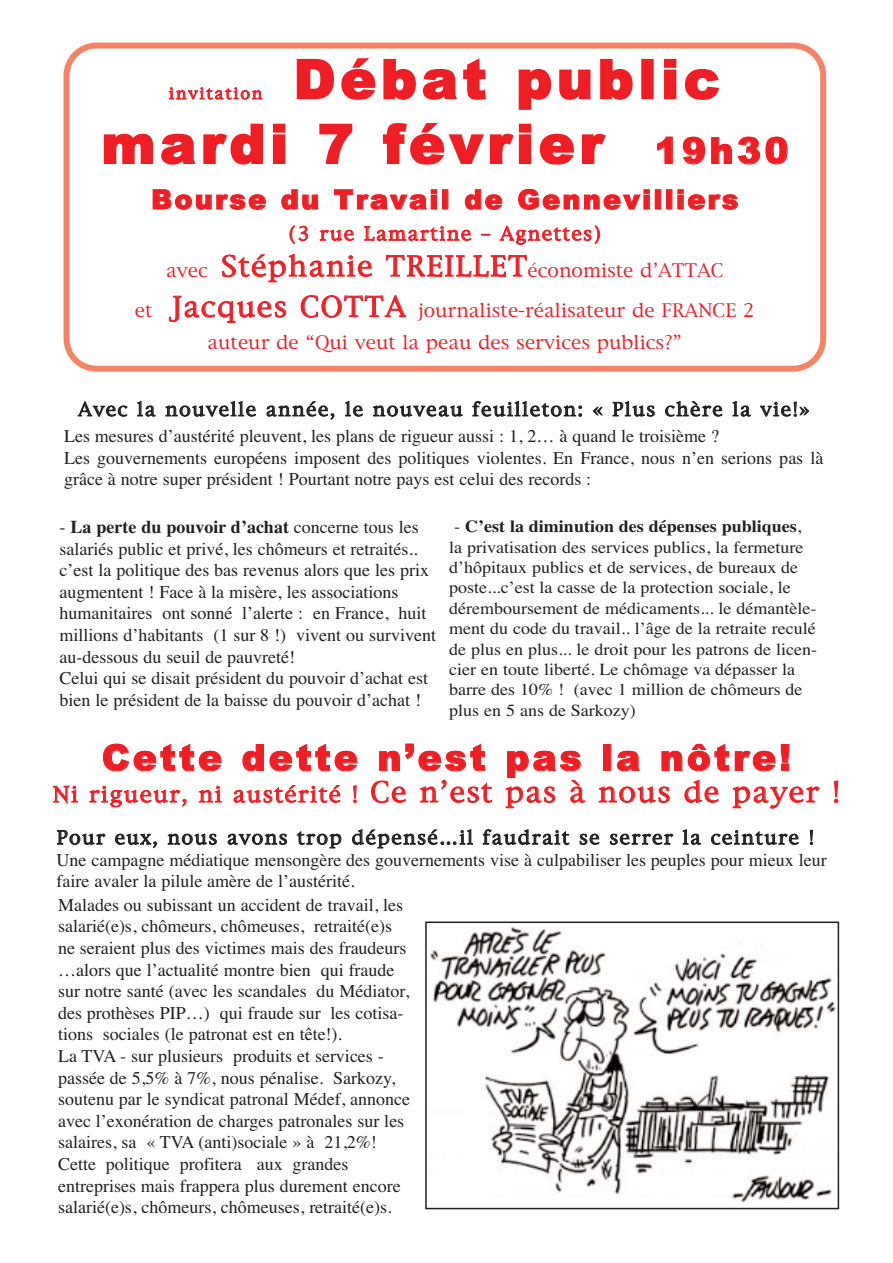
<style>
.page{position:relative;width:893px;height:1263px;background:#fff}
.page>*{position:absolute;margin:0;border:0;box-sizing:border-box;transform-origin:0 0}
.t1{font:900 54px/64.8px "Arial";letter-spacing:.085em;color:#ee1e24}
.t2{font:900 36px "Arial";letter-spacing:.085em;color:#ee1e24}
.t3{font:27px "New York";letter-spacing:.055em;color:#ee1e24}
.t4{font:900 27px "Arial";letter-spacing:.085em;color:#ee1e24}
.t5{font:18px/21.6px "Times";color:#231f20}
.t6{font:18px "New York";letter-spacing:.085em;color:#231f20}
.t7{font:18px/31.5px "New York";color:#ee1e24;text-align:center}
.t8{font:18px/36.3px "New York";letter-spacing:.085em;color:#ee1e24;text-align:center}
.t9{font:16.95px/20.4px "Times";color:#231f20;scale:1.06 1}
.t10{font:15px "New York";letter-spacing:.125em;color:#ee1e24}
.s1{font-size:36px}
.s2{font-size:27px}
.s3{font-weight:700}
.s4{font-size:21px}
</style>
<div class="page">
<svg style="left:64px;top:43px;width:762px;height:329px"></svg>
<img style="left:430px;top:927px;width:406px;height:276px">
<div style="left:425px;top:921px;width:414px;height:288px;border:2px solid #231f20"></div>
<h1 class="t1" style="left:101px;top:47px;width:689px;text-indent:192px">Débat public mardi 7 février <span class="s1">19h30</span></h1>
<h3 class="t4" style="left:151px;top:184px;width:589px">Bourse du Travail de Gennevilliers</h3>
<p class="t8" style="left:166px;top:217px;width:559px">(3 rue Lamartine – Agnettes)<br>avec <span class="s2">Stéphanie TREILLET</span>économiste d’ATTAC</p>
<p class="t7" style="left:135px;top:296px;width:621px">et <span class="s2">Jacques COTTA</span> journaliste-réalisateur de FRANCE 2 auteur de “Qui veut la peau des services publics?”</p>
<p class="t10" style="left:169px;top:84px;width:95px">invitation</p>
<p class="t6" style="left:78px;top:398px;width:733px">Avec la nouvelle année, le nouveau feuilleton: « Plus chère la vie!»</p>
<p class="t5" style="left:64px;top:424px;width:761px">Les mesures d’austérité pleuvent, les plans de rigueur aussi : 1, 2… à quand le troisième ?<br>Les gouvernements européens imposent des politiques violentes. En France, nous n’en serions pas là grâce à notre super président ! Pourtant notre pays est celui des records :</p>
<p class="t5" style="left:60px;top:515px;width:378px">- <span class="s3">La perte du pouvoir d’achat</span> concerne tous les salariés public et privé, les chômeurs et retraités.. c’est la politique des bas revenus alors que les prix augmentent ! Face à la misère, les associations humanitaires ont sonné l’alerte : en France, huit millions d’habitants (1 sur 8 !) vivent ou survivent au-dessous du seuil de pauvreté!<br>Celui qui se disait président du pouvoir d’achat est bien le président de la baisse du pouvoir d’achat !</p>
<p class="t9" style="left:449px;top:515px;width:349px">- <span class="s3">C’est la diminution des dépenses publiques</span>,<br>la privatisation des services publics, la fermeture d’hôpitaux publics et de services, de bureaux de poste...c’est la casse de la protection sociale, le déremboursement de médicaments... le démantèle&shy;ment du code du travail.. l’âge de la retraite reculé de plus en plus... le droit pour les patrons de licen&shy;cier en toute liberté. Le chômage va dépasser la barre des 10% ! (avec 1 million de chômeurs de plus en 5 ans de Sarkozy)</p>
<h2 class="t2" style="left:102px;top:737px;width:691px">Cette dette n’est pas la nôtre!</h2>
<h3 class="t3" style="left:53px;top:775px;width:789px"><span class="s4">Ni rigueur, ni austérité !</span> Ce n’est pas à nous de payer !</h3>
<p class="t6" style="left:57px;top:826px;width:759px">Pour eux, nous avons trop dépensé…il faudrait se serrer la ceinture !</p>
<p class="t5" style="left:57px;top:847px;width:772px">Une campagne médiatique mensongère des gouvernements vise à culpabiliser les peuples pour mieux leur faire avaler la pilule amère de l’austérité.</p>
<p class="t5" style="left:58px;top:892px;width:354px">Malades ou subissant un accident de travail, les salarié(e)s, chômeurs, chômeuses, retraité(e)s ne seraient plus des victimes mais des fraudeurs …alors que l’actualité montre bien qui fraude sur notre santé (avec les scandales du Médiator, des prothèses PIP…) qui fraude sur les cotisa&shy;tions sociales (le patronat est en tête!).<br>La TVA - sur plusieurs produits et services - passée de 5,5% à 7%, nous pénalise. Sarkozy, soutenu par le syndicat patronal Médef, annonce avec l’exonération de charges patronales sur les salaires, sa « TVA (anti)sociale » à 21,2%!<br>Cette politique profitera aux grandes entreprises mais frappera plus durement encore salarié(e)s, chômeurs, chômeuses, retraité(e)s.</p>
</div>
